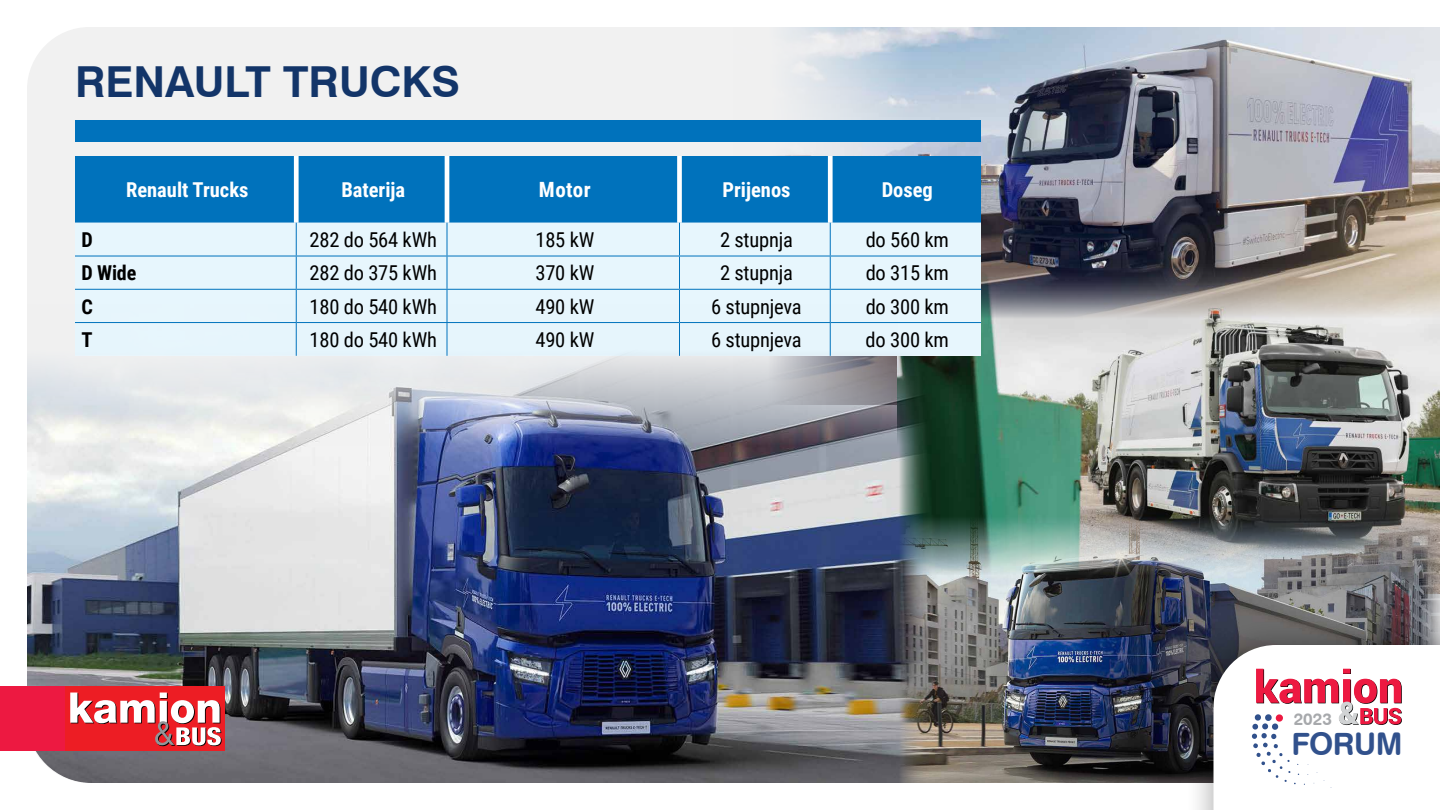
<style>
.page{position:relative;width:1440px;height:810px;background:#fff}
.page>*{position:absolute;margin:0;border:0;box-sizing:border-box;transform-origin:0 0}
.t1{font:700 42.75px "Swiss 721 BT";color:#133569}
.t2{font:30.75px "Swiss 721 BT Bold Rounded";letter-spacing:-.02em;color:#31518c}
.t3{font:700 21px "Roboto Condensed";letter-spacing:.025em;color:#fff}
.t4{font:20.48px "Roboto Condensed";letter-spacing:-.01em;color:#000}
.t5{font:700 20.48px "Roboto Condensed";color:#fff}
.t6{font:700 20.48px "Roboto Condensed";color:#000}
.t7{font:16.8px "Swiss 721 BT Bold Rounded";color:#a7a9ac}
</style>
<div class="page">
<div style="left:27px;top:27px;width:707px;height:276px;background:#f1f1f1"></div>
<img style="left:734px;top:27px;width:706px;height:229px">
<img style="left:933px;top:256px;width:507px;height:224px">
<img style="left:933px;top:480px;width:507px;height:303px">
<div style="left:1185px;top:618px;width:255px;height:192px;background:#000;opacity:.25"></div>
<svg style="left:1214px;top:645px;width:226px;height:165px"></svg>
<div style="left:75px;top:120px;width:906px;height:22px;background:#0072bc"></div>
<div style="left:75px;top:156px;width:906px;height:67px;background:#0072bc"></div>
<div style="left:75px;top:223px;width:906px;height:133px;background:#e7f6fd"></div>
<div style="left:294px;top:156px;width:5px;height:67px;background:#fff"></div>
<hr style="left:445px;top:156px;width:4px;height:67px;background:#fff">
<div style="left:677px;top:156px;width:5px;height:67px;background:#fff"></div>
<div style="left:828px;top:156px;width:5px;height:67px;background:#fff"></div>
<hr style="left:296px;top:223px;width:1px;height:33px;background:#0072bc">
<hr style="left:447px;top:223px;width:1px;height:33px;background:#0072bc">
<hr style="left:679px;top:223px;width:1px;height:33px;background:#0072bc">
<hr style="left:830px;top:223px;width:1px;height:33px;background:#0072bc">
<hr style="left:296px;top:256px;width:1px;height:33px;background:#0072bc">
<hr style="left:447px;top:256px;width:1px;height:33px;background:#0072bc">
<hr style="left:679px;top:256px;width:1px;height:33px;background:#0072bc">
<hr style="left:830px;top:256px;width:1px;height:33px;background:#0072bc">
<hr style="left:75px;top:256px;width:221px;height:1px;background:#0072bc">
<hr style="left:296px;top:256px;width:151px;height:1px;background:#0072bc">
<hr style="left:447px;top:256px;width:233px;height:1px;background:#0072bc">
<hr style="left:680px;top:256px;width:150px;height:1px;background:#0072bc">
<hr style="left:830px;top:256px;width:151px;height:1px;background:#0072bc">
<hr style="left:75px;top:289px;width:221px;height:1px;background:#0072bc">
<hr style="left:296px;top:289px;width:151px;height:1px;background:#0072bc">
<hr style="left:447px;top:289px;width:233px;height:1px;background:#0072bc">
<hr style="left:680px;top:289px;width:150px;height:1px;background:#0072bc">
<hr style="left:830px;top:289px;width:151px;height:1px;background:#0072bc">
<hr style="left:296px;top:290px;width:1px;height:32px;background:#0072bc">
<hr style="left:447px;top:290px;width:1px;height:32px;background:#0072bc">
<hr style="left:679px;top:290px;width:1px;height:32px;background:#0072bc">
<hr style="left:830px;top:290px;width:1px;height:32px;background:#0072bc">
<hr style="left:830px;top:322px;width:151px;height:1px;background:#0072bc">
<img style="left:27px;top:303px;width:906px;height:480px">
<div style="left:0;top:686px;width:225px;height:65px;background:#ed1941"></div>
<div style="left:66px;top:686px;width:159px;height:65px;background:#ed1d24"></div>
<svg style="left:70px;top:693px;width:152px;height:53px"></svg>
<h1 class="t1" style="left:75px;top:56px;width:387px">RENAULT TRUCKS</h1>
<p class="t5" style="left:126px;top:175px;width:124px">Renault Trucks</p>
<p class="t5" style="left:341px;top:175px;width:65px">Baterija</p>
<p class="t3" style="left:539px;top:175px;width:54px">Motor</p>
<p class="t5" style="left:723px;top:175px;width:70px">Prijenos</p>
<p class="t5" style="left:882px;top:175px;width:53px">Doseg</p>
<p class="t6" style="left:82px;top:225px;width:13px">D</p>
<p class="t4" style="left:310px;top:225px;width:129px">282 do 564 kWh</p>
<p class="t4" style="left:535px;top:225px;width:60px">185 kW</p>
<p class="t4" style="left:720px;top:225px;width:74px">2 stupnja</p>
<p class="t4" style="left:866px;top:225px;width:85px">do 560 km</p>
<p class="t6" style="left:82px;top:259px;width:56px">D Wide</p>
<p class="t4" style="left:310px;top:259px;width:129px">282 do 375 kWh</p>
<p class="t4" style="left:535px;top:259px;width:60px">370 kW</p>
<p class="t4" style="left:720px;top:259px;width:74px">2 stupnja</p>
<p class="t4" style="left:866px;top:259px;width:85px">do 315 km</p>
<p class="t6" style="left:82px;top:292px;width:13px">C</p>
<p class="t4" style="left:310px;top:292px;width:129px">180 do 540 kWh</p>
<p class="t4" style="left:535px;top:292px;width:60px">490 kW</p>
<p class="t4" style="left:711px;top:292px;width:92px">6 stupnjeva</p>
<p class="t4" style="left:866px;top:292px;width:85px">do 300 km</p>
<p class="t6" style="left:82px;top:325px;width:13px">T</p>
<p class="t4" style="left:310px;top:325px;width:129px">180 do 540 kWh</p>
<p class="t4" style="left:535px;top:325px;width:60px">490 kW</p>
<p class="t4" style="left:711px;top:325px;width:92px">6 stupnjeva</p>
<p class="t4" style="left:866px;top:325px;width:85px">do 300 km</p>
<p class="t7" style="left:1294px;top:709px;width:40px">2023</p>
<h2 class="t2" style="left:1292px;top:725px;width:112px">FORUM</h2>
</div>
